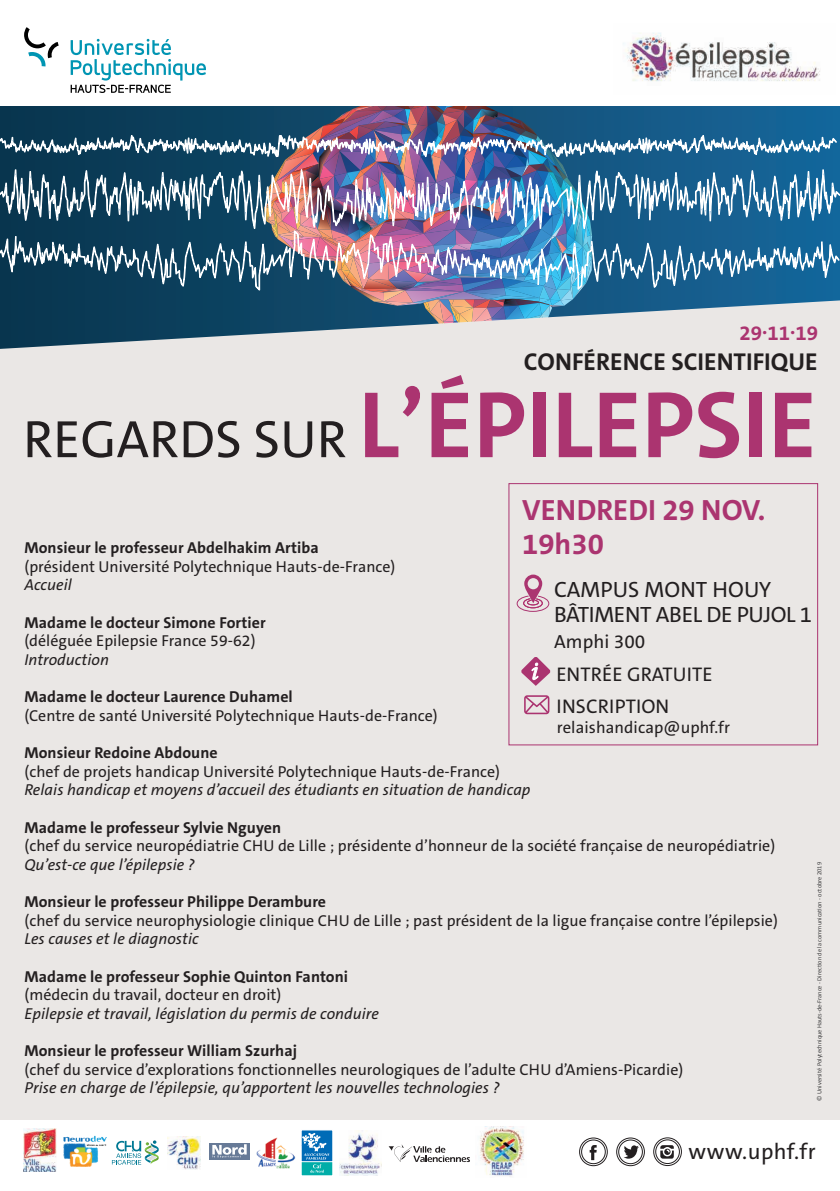
<style>
.page{position:relative;width:840px;height:1191px;background:#fff}
.page>*{position:absolute;margin:0;border:0;box-sizing:border-box;transform-origin:0 0}
.t1{font:700 95.4px "The Sans C5";color:#ab3470}
.t2{font:700 29.4px/34.4px "The Sans C5";color:#ab3470}
.t3{font:700 24.4px "The Sans C5";color:#231f20}
.t4{font:22.2px/25.4px "The Sans C5";letter-spacing:-.005em;color:#231f20}
.t5{font:22.2px "The Sans C5";letter-spacing:.02em;color:#231f20}
.t6{font:700 20.6px "The Sans C5";color:#ab3470}
.t7{font:19.8px/32px "The Sans C5";letter-spacing:.005em;color:#231f20}
.t8{font:19px "The Sans C5";letter-spacing:.005em;color:#231f20}
.t9{font:16.6px "The Sans C5";letter-spacing:.005em;color:#231f20}
.t10{font:15.8px "The Sans C5";letter-spacing:.005em;color:#231f20}
.t11{font:700 15.8px "The Sans C5";letter-spacing:.005em;color:#231f20}
.t12{font:italic 15.8px "The Sans C5";letter-spacing:.005em;color:#231f20}
.t13{font:6.4px "Calibri";color:#3e3e3f}
.s1{font-weight:400;font-size:53px;color:#231f20}
</style>
<div class="page">
<div style="left:0;top:413px;width:839px;height:707px;background:#eae7e5"></div>
<div style="left:616px;top:1137px;width:28px;height:28px;border:1px solid #231f20;border-radius:50%"></div>
<div style="left:618px;top:1139px;width:24px;height:24px;border:1px solid #231f20;border-radius:50%"></div>
<svg style="left:589px;top:1145px;width:7px;height:15px"></svg>
<div style="left:579px;top:1137px;width:28px;height:28px;border:1px solid #231f20;border-radius:50%"></div>
<div style="left:581px;top:1139px;width:24px;height:24px;border:1px solid #231f20;border-radius:50%"></div>
<svg style="left:660px;top:1145px;width:13px;height:13px"></svg>
<div style="left:653px;top:1137px;width:28px;height:28px;border:1px solid #231f20;border-radius:50%"></div>
<div style="left:655px;top:1139px;width:24px;height:24px;border:1px solid #231f20;border-radius:50%"></div>
<svg style="left:624px;top:1145px;width:14px;height:13px"></svg>
<img style="left:23px;top:1129px;width:33px;height:42px">
<img style="left:64px;top:1135px;width:42px;height:31px">
<svg style="left:112px;top:1140px;width:47px;height:24px"></svg>
<img style="left:168px;top:1136px;width:33px;height:33px">
<img style="left:256px;top:1137px;width:40px;height:32px">
<svg style="left:301px;top:1161px;width:31px;height:14px"></svg>
<div style="left:301px;top:1130px;width:31px;height:31px;background:#006bb6"></div>
<svg style="left:301px;top:1133px;width:28px;height:39px"></svg>
<img style="left:339px;top:1130px;width:42px;height:46px">
<svg style="left:388px;top:1144px;width:82px;height:18px"></svg>
<svg style="left:209px;top:1143px;width:41px;height:16px"></svg>
<svg style="left:212px;top:1144px;width:34px;height:13px"></svg>
<svg style="left:524px;top:695px;width:25px;height:19px"></svg>
<svg style="left:516px;top:574px;width:33px;height:38px"></svg>
<svg style="left:520px;top:656px;width:30px;height:30px"></svg>
<svg style="left:0;top:27px;width:839px;height:386px"></svg>
<img style="left:0;top:140px;width:839px;height:242px">
<img style="left:480px;top:1126px;width:44px;height:51px">
<h3 class="t6" style="left:739px;top:320px;width:80px">29.11.19</h3>
<h3 class="t3" style="left:523px;top:345px;width:295px">CONFÉRENCE SCIENTIFIQUE</h3>
<h1 class="t1" style="left:23px;top:364px;width:794px"><span class="s1">REGARDS SUR</span> L’ÉPILEPSIE</h1>
<h2 class="t2" style="left:522px;top:493px;width:244px">VENDREDI 29 NOV.<br>19h30</h2>
<h3 class="t4" style="left:553px;top:576px;width:259px">CAMPUS MONT HOUY<br>BÂTIMENT ABEL DE PUJOL 1</h3>
<p class="t8" style="left:553px;top:629px;width:93px">Amphi 300</p>
<p class="t7" style="left:556px;top:658px;width:158px">ENTRÉE GRATUITE<br>INSCRIPTION</p>
<p class="t11" style="left:24px;top:537px;width:296px">Monsieur le professeur Abdelhakim Artiba</p>
<p class="t10" style="left:24px;top:556px;width:372px">(président Université Polytechnique Hauts-de-France)</p>
<p class="t12" style="left:24px;top:575px;width:49px">Accueil</p>
<p class="t11" style="left:24px;top:612px;width:242px">Madame le docteur Simone Fortier</p>
<p class="t10" style="left:24px;top:631px;width:232px">(déléguée Epilepsie France 59-62)</p>
<p class="t12" style="left:24px;top:649px;width:86px">Introduction</p>
<p class="t11" style="left:24px;top:686px;width:270px">Madame le docteur Laurence Duhamel</p>
<p class="t10" style="left:24px;top:705px;width:414px">(Centre de santé Université Polytechnique Hauts-de-France)</p>
<p class="t11" style="left:24px;top:742px;width:194px">Monsieur Redoine Abdoune</p>
<p class="t10" style="left:24px;top:761px;width:476px">(chef de projets handicap Université Polytechnique Hauts-de-France)</p>
<p class="t12" style="left:24px;top:779px;width:507px">Relais handicap et moyens d’accueil des étudiants en situation de handicap</p>
<p class="t11" style="left:24px;top:817px;width:258px">Madame le professeur Sylvie Nguyen</p>
<p class="t10" style="left:24px;top:835px;width:751px">(chef du service neuropédiatrie CHU de Lille ; présidente d’honneur de la société française de neuropédiatrie)</p>
<p class="t12" style="left:24px;top:854px;width:172px">Qu’est-ce que l’épilepsie ?</p>
<p class="t11" style="left:24px;top:891px;width:303px">Monsieur le professeur Philippe Derambure</p>
<p class="t10" style="left:24px;top:910px;width:754px">(chef du service neurophysiologie clinique CHU de Lille ; past président de la ligue française contre l’épilepsie)</p>
<p class="t12" style="left:24px;top:928px;width:176px">Les causes et le diagnostic</p>
<p class="t11" style="left:24px;top:966px;width:325px">Madame le professeur Sophie Quinton Fantoni</p>
<p class="t10" style="left:24px;top:984px;width:258px">(médecin du travail, docteur en droit)</p>
<p class="t12" style="left:24px;top:1003px;width:356px">Epilepsie et travail, législation du permis de conduire</p>
<p class="t11" style="left:24px;top:1040px;width:274px">Monsieur le professeur William Szurhaj</p>
<p class="t10" style="left:24px;top:1059px;width:660px">(chef du service d’explorations fonctionnelles neurologiques de l’adulte CHU d’Amiens-Picardie)</p>
<p class="t12" style="left:24px;top:1077px;width:476px">Prise en charge de l’épilepsie, qu’apportent les nouvelles technologies ?</p>
<p class="t9" style="left:556px;top:716px;width:174px">relaishandicap@uphf.fr</p>
<p class="t13" style="left:814px;top:1100px;width:240px;rotate:-90deg">© Université Polytechnique Hauts-de-France - Direction de la communication - octobre 2019</p>
<h3 class="t5" style="left:688px;top:1136px;width:129px">www.uphf.fr</h3>
</div>
